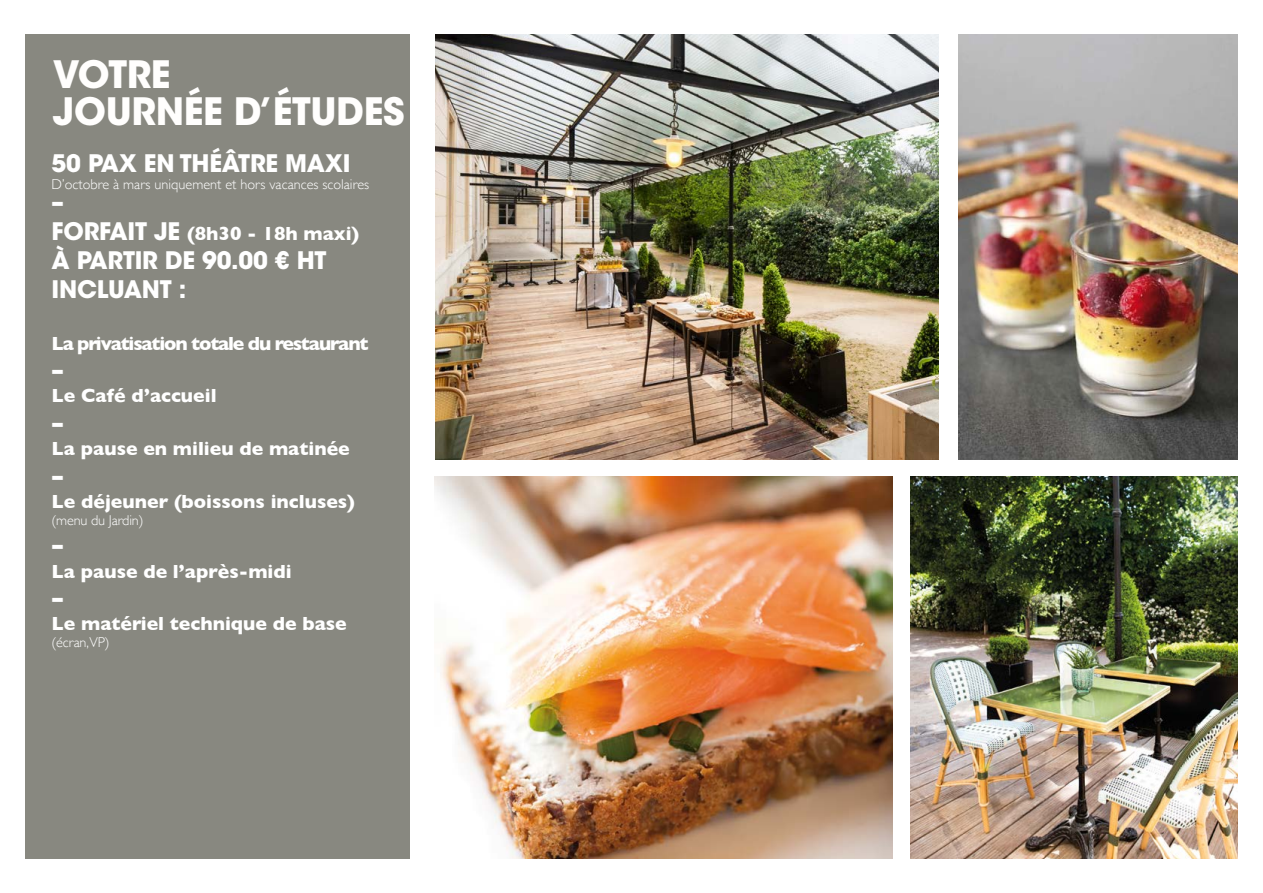
<style>
.page{position:relative;width:1263px;height:893px;background:#fff}
.page>*{position:absolute;margin:0;border:0;box-sizing:border-box;transform-origin:0 0}
.t1{font:700 37.5px/37.5px "ITC Avant Garde Std";letter-spacing:-.01em;color:#fffefd}
.t2{font:700 24.6px "ITC Avant Garde Std";color:#fff}
.t3{font:700 24px/28.8px "ITC Avant Garde Std";letter-spacing:-.01em;color:#fff}
.t4{font:700 19.35px "Gill Sans";color:#fff}
.t5{font:700 19.35px "Gill Sans";letter-spacing:-.06em;color:#fff}
.t6{font:300 14.25px "Gill Sans";color:#fff}
.s1{font-family:"ITC Avant Garde Std";font-size:24px}
</style>
<div class="page">
<div style="left:26px;top:34px;width:384px;height:825px;background:#888880"></div>
<img style="left:434px;top:476px;width:458px;height:383px">
<img style="left:435px;top:34px;width:504px;height:425px">
<img style="left:959px;top:34px;width:278px;height:425px">
<img style="left:910px;top:476px;width:327px;height:383px">
<h1 class="t1" style="left:53px;top:55px;width:353px">VOTRE<br>JOURNÉE D’ÉTUDES</h1>
<p class="t3" style="left:52px;top:149px;width:300px">50 PAX EN THÉÂTRE MAXI</p>
<p class="t6" style="left:52px;top:173px;width:319px">D’octobre à mars uniquement et hors vacances scolaires</p>
<p class="t2" style="left:52px;top:186px;width:14px">–</p>
<p class="t4" style="left:52px;top:218px;width:309px"><span class="s1">FORFAIT JE</span> (8h30 - 18h maxi)</p>
<p class="t3" style="left:52px;top:245px;width:276px">À PARTIR DE 90.00 € HT<br>INCLUANT :</p>
<p class="t5" style="left:52px;top:328px;width:319px">La privatisation totale du restaurant</p>
<p class="t2" style="left:52px;top:354px;width:14px">–</p>
<p class="t4" style="left:52px;top:380px;width:166px">Le Café d’accueil</p>
<p class="t2" style="left:52px;top:407px;width:14px">–</p>
<p class="t4" style="left:52px;top:433px;width:300px">La pause en milieu de matinée</p>
<p class="t2" style="left:52px;top:460px;width:14px">–</p>
<p class="t4" style="left:52px;top:486px;width:305px">Le déjeuner (boissons incluses)</p>
<p class="t6" style="left:52px;top:509px;width:93px">(menu du Jardin)</p>
<p class="t2" style="left:52px;top:529px;width:14px">–</p>
<p class="t4" style="left:52px;top:556px;width:242px">La pause de l’après-midi</p>
<p class="t2" style="left:52px;top:582px;width:14px">–</p>
<p class="t4" style="left:52px;top:608px;width:297px">Le matériel technique de base</p>
<p class="t6" style="left:52px;top:632px;width:60px">(écran,VP)</p>
</div>
